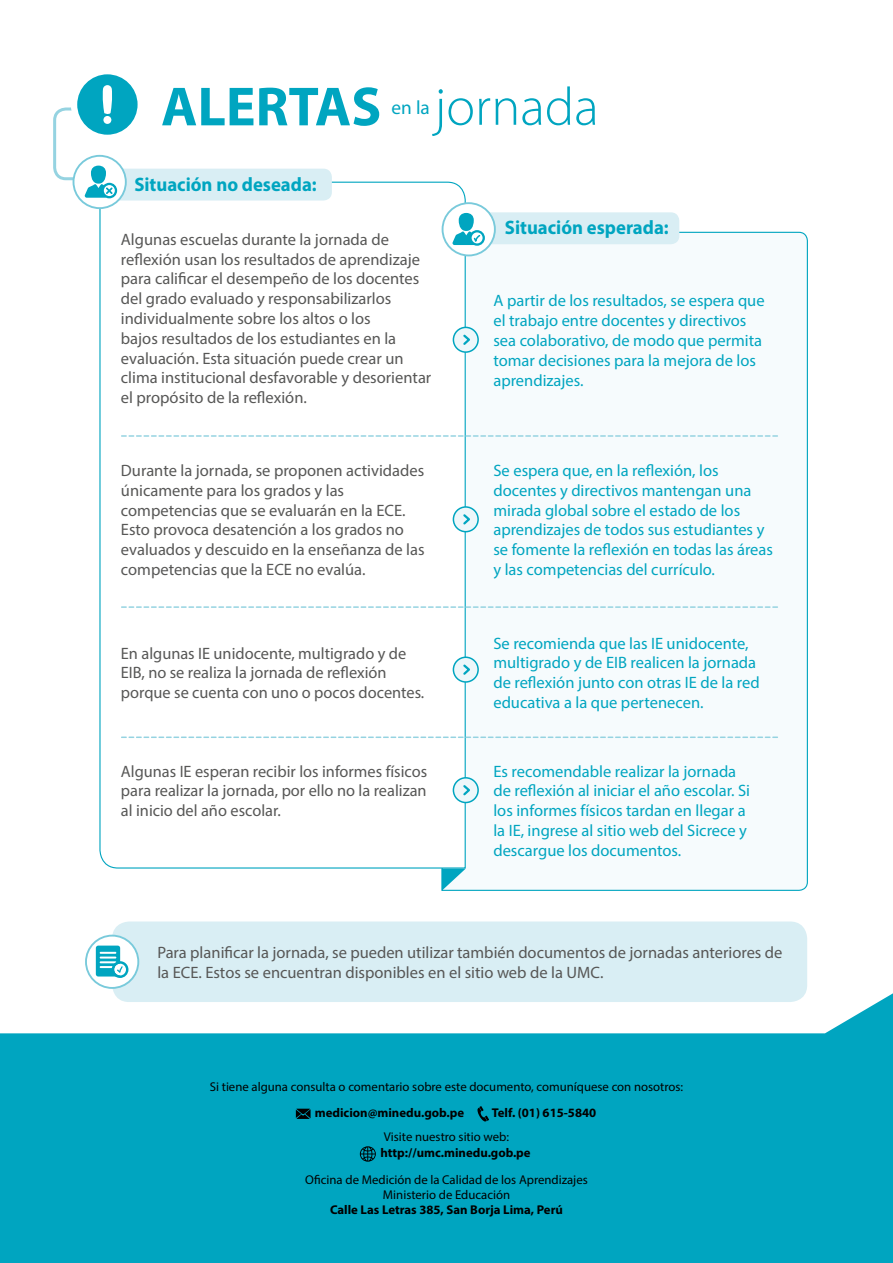
<style>
.page{position:relative;width:893px;height:1263px;background:#fff}
.page>*{position:absolute;margin:0;border:0;box-sizing:border-box;transform-origin:0 0}
.t1{font:700 55.5px "Myriad Pro";color:#00a5c0}
.t2{font:300 54px "Myriad Pro";color:#00a5c0}
.t3{font:700 19.5px "Myriad Pro";color:#00a5c0;scale:.96 1}
.t4{font:19.35px "Myriad Pro";color:#00a5c0}
.t5{font:16.5px/19.8px "Myriad Pro";color:#575756}
.t6{font:16.5px/19.8px "Myriad Pro";color:#00a5c0}
.t7{font:12.75px/15.3px "Myriad Pro";color:#000;text-align:center}
.t8{font:700 12.75px "Myriad Pro";color:#000}
</style>
<div class="page">
<div style="left:112px;top:921px;width:695px;height:81px;background:#d9eef4;border-radius:17px"></div>
<svg style="left:0;top:993px;width:893px;height:270px;fill:#00a5c0"></svg>
<svg style="left:74px;top:71px;width:67px;height:67px"></svg>
<div style="left:71px;top:68px;width:73px;height:73px;border:6px solid #fff;border-radius:50%"></div>
<div style="left:441px;top:231px;width:367px;height:660px;background:#f6fbfd"></div>
<svg style="left:99px;top:181px;width:367px;height:688px"></svg>
<svg style="left:442px;top:868px;width:24px;height:23px"></svg>
<div style="left:459px;top:212px;width:220px;height:32px;background:#d9eef4;border-radius:9px"></div>
<div style="left:89px;top:169px;width:243px;height:32px;background:#d9eef4;border-radius:9px"></div>
<svg style="left:73px;top:156px;width:53px;height:52px"></svg>
<svg style="left:53px;top:85px;width:74px;height:113px"></svg>
<div style="left:453px;top:327px;width:25px;height:25px;background:#edf7fa;border-radius:50%"></div>
<div style="left:453px;top:327px;width:26px;height:26px;border:2px solid #00a5c0;border-radius:50%"></div>
<svg style="left:463px;top:334px;width:7px;height:11px"></svg>
<div style="left:453px;top:507px;width:25px;height:25px;background:#edf7fa;border-radius:50%"></div>
<div style="left:453px;top:506px;width:26px;height:26px;border:2px solid #00a5c0;border-radius:50%"></div>
<svg style="left:463px;top:514px;width:7px;height:11px"></svg>
<div style="left:453px;top:657px;width:25px;height:25px;background:#edf7fa;border-radius:50%"></div>
<div style="left:453px;top:656px;width:26px;height:27px;border:2px solid #00a5c0;border-radius:50%"></div>
<svg style="left:463px;top:664px;width:7px;height:11px"></svg>
<div style="left:453px;top:778px;width:25px;height:24px;background:#edf7fa;border-radius:50%"></div>
<div style="left:453px;top:777px;width:26px;height:26px;border:2px solid #00a5c0;border-radius:50%"></div>
<svg style="left:463px;top:785px;width:7px;height:11px"></svg>
<svg style="left:296px;top:1109px;width:15px;height:10px"></svg>
<svg style="left:360px;top:1146px;width:16px;height:16px"></svg>
<svg style="left:477px;top:1106px;width:12px;height:15px"></svg>
<svg style="left:86px;top:936px;width:52px;height:52px"></svg>
<div style="left:85px;top:935px;width:54px;height:54px;border:2px solid #79cadb;border-radius:50%"></div>
<svg style="left:96px;top:945px;width:32px;height:53px"></svg>
<svg style="left:122px;top:435px;width:655px;height:2px"></svg>
<svg style="left:122px;top:606px;width:655px;height:2px"></svg>
<svg style="left:122px;top:736px;width:655px;height:2px"></svg>
<div style="left:443px;top:203px;width:52px;height:52px;background:#fff;border-radius:50%"></div>
<div style="left:442px;top:202px;width:54px;height:54px;border:2px solid #79cadb;border-radius:50%"></div>
<svg style="left:452px;top:213px;width:33px;height:33px"></svg>
<h1 class="t1" style="left:161px;top:70px;width:222px">ALERTAS</h1>
<h2 class="t2" style="left:435px;top:74px;width:165px">jornada</h2>
<p class="t4" style="left:392px;top:95px;width:40px">en la</p>
<p class="t3" style="left:134px;top:171px;width:192px">Situación no deseada:</p>
<p class="t5" style="left:121px;top:229px;width:312px">Algunas escuelas durante la jornada de reflexión usan los resultados de aprendizaje para calificar el desempeño de los docentes del grado evaluado y responsabilizarlos individualmente sobre los altos o los<br>bajos resultados de los estudiantes en la evaluación. Esta situación puede crear un clima institucional desfavorable y desorientar el propósito de la reflexión.</p>
<p class="t5" style="left:121px;top:460px;width:305px">Durante la jornada, se proponen actividades únicamente para los grados y las competencias que se evaluarán en la ECE.<br>Esto provoca desatención a los grados no evaluados y descuido en la enseñanza de las competencias que la ECE no evalúa.</p>
<p class="t5" style="left:121px;top:643px;width:305px">En algunas IE unidocente, multigrado y de<br>EIB, no se realiza la jornada de reflexión porque se cuenta con uno o pocos docentes.</p>
<p class="t5" style="left:121px;top:761px;width:308px;text-align:justify">Algunas IE esperan recibir los informes físicos para realizar la jornada, por ello no la realizan al inicio del año escolar.</p>
<p class="t3" style="left:505px;top:215px;width:172px">Situación esperada:</p>
<p class="t6" style="left:493px;top:291px;width:273px">A partir de los resultados, se espera que el trabajo entre docentes y directivos sea colaborativo, de modo que permita tomar decisiones para la mejora de los aprendizajes.</p>
<p class="t6" style="left:493px;top:460px;width:281px">Se espera que, en la reflexión, los docentes y directivos mantengan una mirada global sobre el estado de los aprendizajes de todos sus estudiantes y se fomente la reflexión en todas las áreas y las competencias del currículo.</p>
<p class="t6" style="left:493px;top:633px;width:268px">Se recomienda que las IE unidocente, multigrado y de EIB realicen la jornada de reflexión junto con otras IE de la red educativa a la que pertenecen.</p>
<p class="t6" style="left:493px;top:761px;width:258px">Es recomendable realizar la jornada de reflexión al iniciar el año escolar. Si los informes físicos tardan en llegar a la IE, ingrese al sitio web del Sicrece y descargue los documentos.</p>
<p class="t5" style="left:157px;top:942px;width:627px">Para planificar la jornada, se pueden utilizar también documentos de jornadas anteriores de la ECE. Estos se encuentran disponibles en el sitio web de la UMC.</p>
<p class="t7" style="left:210px;top:1079px;width:475px">Si tiene alguna consulta o comentario sobre este documento, comuníquese con nosotros:</p>
<p class="t8" style="left:315px;top:1104px;width:151px">medicion@minedu.gob.pe</p>
<p class="t8" style="left:492px;top:1104px;width:106px">Telf. (01) 615-5840</p>
<p class="t7" style="left:384px;top:1129px;width:127px">Visite nuestro sitio web:</p>
<p class="t8" style="left:381px;top:1144px;width:152px">http://umc.minedu.gob.pe</p>
<p class="t7" style="left:305px;top:1171px;width:284px">Oficina de Medición de la Calidad de los Aprendizajes<br>Ministerio de Educación</p>
<p class="t8" style="left:330px;top:1201px;width:234px">Calle Las Letras 385, San Borja Lima, Perú</p>
</div>
